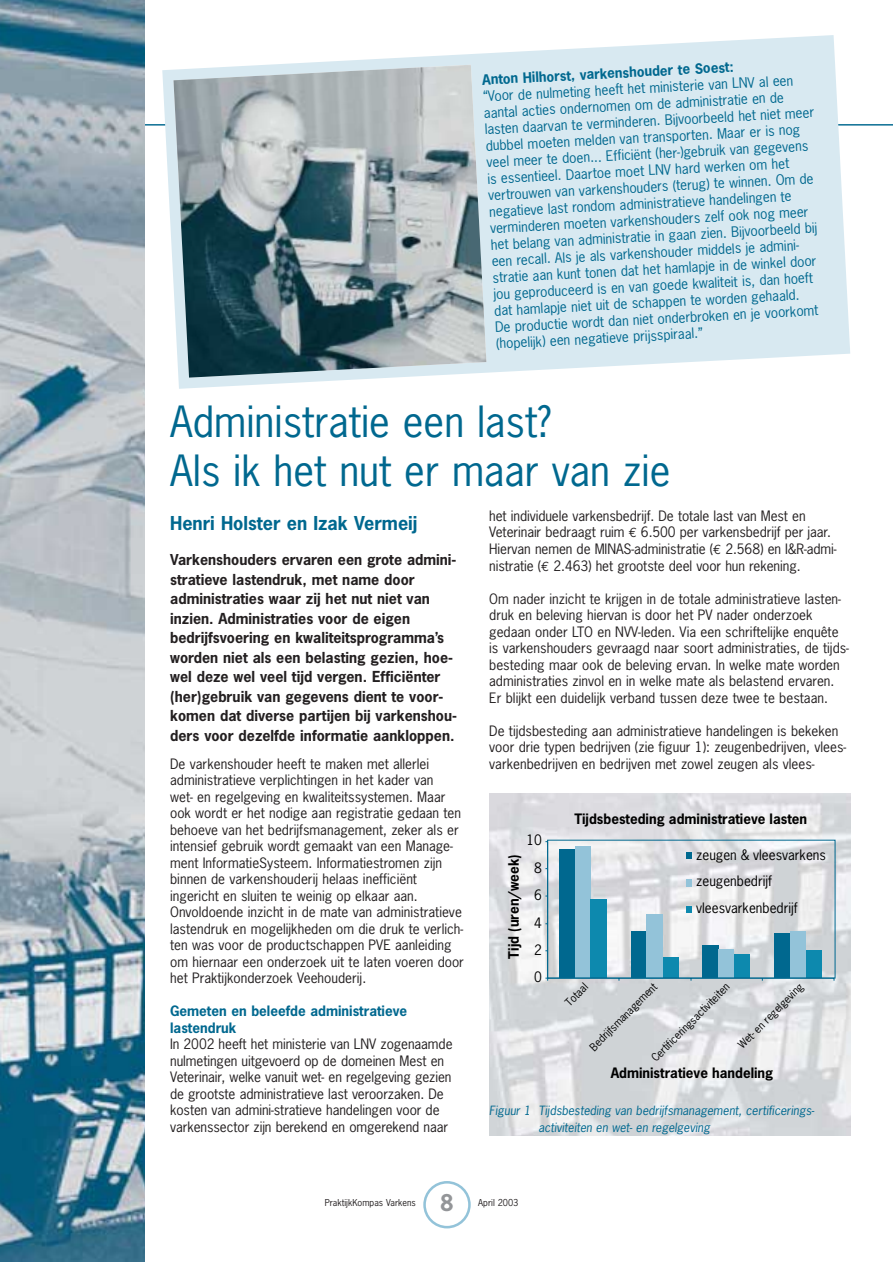
<style>
.page{position:relative;width:893px;height:1262px;background:#fff}
.page>*{position:absolute;margin:0;border:0;box-sizing:border-box;transform-origin:0 0}
.t1{font:40.5px/48.6px "News Gothic";color:#00688f}
.t2{font:700 21.75px "News Gothic";color:#939598}
.t3{font:700 18px "News Gothic";color:#00688f}
.t4{font:700 14.25px/19.5px "News Gothic";color:#231f20}
.t5{font:13.5px/16.5px "News Gothic";color:#231f20}
.t6{font:13.5px/16.5px "News Gothic";color:#00688f}
.t7{font:700 13.5px/16.5px "News Gothic";color:#00688f}
.t8{font:700 13.5px "News Gothic";color:#000}
.t9{font:13.5px/26.4px "News Gothic";color:#000}
.t10{font:12px/16.5px "News Gothic";color:#00688f}
.t11{font:10.5px "News Gothic";color:#000}
.t12{font:9px "News Gothic";color:#231f20}
.s1{font-family:"Euro Mono"}
</style>
<div class="page">
<img style="left:489px;top:793px;width:361px;height:342px">
<hr style="left:0;top:125px;width:892px;height:1px;background:#00688f">
<svg style="left:423px;top:1181px;width:47px;height:47px"></svg>
<hr style="left:0;top:124px;width:892px;height:1px;background:#00688f">
<img style="left:0;top:0;width:145px;height:1261px">
<svg style="left:162px;top:35px;width:688px;height:354px;fill:#d8e9f1"></svg>
<img style="left:173px;top:65px;width:313px;height:312px">
<div style="left:805px;top:950px;width:16px;height:28px;background:#0d89ae"></div>
<div style="left:559px;top:849px;width:16px;height:129px;background:#00688f"></div>
<div style="left:630px;top:931px;width:16px;height:47px;background:#00688f"></div>
<div style="left:702px;top:945px;width:16px;height:33px;background:#00688f"></div>
<div style="left:774px;top:933px;width:16px;height:45px;background:#00688f"></div>
<div style="left:575px;top:846px;width:15px;height:132px;background:#93c3d9"></div>
<div style="left:646px;top:914px;width:17px;height:64px;background:#93c3d9"></div>
<div style="left:718px;top:949px;width:16px;height:29px;background:#93c3d9"></div>
<div style="left:790px;top:931px;width:15px;height:47px;background:#93c3d9"></div>
<div style="left:590px;top:899px;width:16px;height:79px;background:#0d89ae"></div>
<div style="left:663px;top:957px;width:15px;height:21px;background:#0d89ae"></div>
<div style="left:734px;top:954px;width:16px;height:24px;background:#0d89ae"></div>
<hr style="left:547px;top:841px;width:1px;height:137px;background:#00688f">
<hr style="left:547px;top:977px;width:287px;height:1px;background:#00688f">
<div style="left:686px;top:851px;width:6px;height:7px;background:#00688f"></div>
<div style="left:686px;top:879px;width:6px;height:8px;background:#93c3d9"></div>
<div style="left:686px;top:905px;width:6px;height:7px;background:#0d89ae"></div>
<p class="t7" style="left:482px;top:73px;width:253px;rotate:-3deg">Anton Hilhorst, varkenshouder te Soest:</p>
<p class="t6" style="left:483px;top:89px;width:331px;rotate:-3deg">“Voor de nulmeting heeft het ministerie van LNV al een aantal acties ondernomen om de administratie en de lasten daarvan te verminderen. Bijvoorbeeld het niet meer dubbel moeten melden van transporten. Maar er is nog veel meer te doen... Efficiënt (her-)gebruik van gegevens is essentieel. Daartoe moet LNV hard werken om het vertrouwen van varkenshouders (terug) te winnen. Om de negatieve last rondom administratieve handelingen te verminderen moeten varkenshouders zelf ook nog meer het belang van administratie in gaan zien. Bijvoorbeeld bij een recall. Als je als varkenshouder middels je admini&shy;stratie aan kunt tonen dat het hamlapje in de winkel door jou geproduceerd is en van goede kwaliteit is, dan hoeft dat hamlapje niet uit de schappen te worden gehaald.<br>De productie wordt dan niet onderbroken en je voorkomt (hopelijk) een negatieve prijsspiraal.”</p>
<h1 class="t1" style="left:170px;top:401px;width:502px">Administratie een last?<br>Als ik het nut er maar van zie</h1>
<h3 class="t3" style="left:170px;top:516px;width:249px">Henri Holster en Izak Vermeij</h3>
<p class="t5" style="left:489px;top:509px;width:349px">het individuele varkensbedrijf. De totale last van Mest en Veterinair bedraagt ruim <span class="s1">€</span> 6.500 per varkensbedrijf per jaar.<br>Hiervan nemen de MINAS-administratie (<span class="s1">€</span> 2.568) en I&amp;R-admi&shy;nistratie (<span class="s1">€</span> 2.463) het grootste deel voor hun rekening.</p>
<p class="t5" style="left:489px;top:591px;width:361px">Om nader inzicht te krijgen in de totale administratieve lasten&shy;druk en beleving hiervan is door het PV nader onderzoek gedaan onder LTO en NVV-leden. Via een schriftelijke enquête is varkenshouders gevraagd naar soort administraties, de tijds&shy;besteding maar ook de beleving ervan. In welke mate worden administraties zinvol en in welke mate als belastend ervaren.<br>Er blijkt een duidelijk verband tussen deze twee te bestaan.</p>
<p class="t5" style="left:489px;top:723px;width:358px">De tijdsbesteding aan administratieve handelingen is bekeken voor drie typen bedrijven (zie figuur 1): zeugenbedrijven, vlees&shy;varkenbedrijven en bedrijven met zowel zeugen als vlees-</p>
<p class="t4" style="left:170px;top:551px;width:288px">Varkenshouders ervaren een grote admini&shy;stratieve lastendruk, met name door administraties waar zij het nut niet van inzien. Administraties voor de eigen bedrijfsvoering en kwaliteitsprogramma’s worden niet als een belasting gezien, hoe&shy;wel deze wel veel tijd vergen. Efficiënter (her)gebruik van gegevens dient te voor&shy;komen dat diverse partijen bij varkenshou&shy;ders voor dezelfde informatie aankloppen.</p>
<p class="t5" style="left:170px;top:756px;width:295px">De varkenshouder heeft te maken met allerlei administratieve verplichtingen in het kader van<br>wet- en regelgeving en kwaliteitssystemen. Maar ook wordt er het nodige aan registratie gedaan ten behoeve van het bedrijfsmanagement, zeker als er intensief gebruik wordt gemaakt van een Manage&shy;ment InformatieSysteem. Informatiestromen zijn binnen de varkenshouderij helaas inefficiënt ingericht en sluiten te weinig op elkaar aan.<br>Onvoldoende inzicht in de mate van administratieve lastendruk en mogelijkheden om die druk te verlich&shy;ten was voor de productschappen PVE aanleiding om hiernaar een onderzoek uit te laten voeren door het Praktijkonderzoek Veehouderij.</p>
<p class="t7" style="left:170px;top:1004px;width:238px">Gemeten en beleefde administratieve lastendruk</p>
<p class="t5" style="left:170px;top:1037px;width:284px">In 2002 heeft het ministerie van LNV zogenaamde nulmetingen uitgevoerd op de domeinen Mest en Veterinair, welke vanuit wet- en regelgeving gezien de grootste administratieve last veroorzaken. De kosten van admini-stratieve handelingen voor de varkenssector zijn berekend en omgerekend naar</p>
<p class="t8" style="left:574px;top:813px;width:234px">Tijdsbesteding administratieve lasten</p>
<p class="t9" style="left:526px;top:828px;width:17px">10</p>
<p class="t8" style="left:508px;top:958px;width:106px;rotate:-90deg">Tijd (uren/week)</p>
<p class="t9" style="left:696px;top:842px;width:131px">zeugen &amp; vleesvarkens zeugenbedrijf vleesvarkenbedrijf</p>
<p class="t9" style="left:534px;top:855px;width:9px">8</p>
<p class="t9" style="left:534px;top:882px;width:9px">6</p>
<p class="t9" style="left:534px;top:910px;width:9px">4</p>
<p class="t9" style="left:534px;top:937px;width:9px">2</p>
<p class="t9" style="left:534px;top:965px;width:9px">0</p>
<p class="t11" style="left:564px;top:1001px;width:28px;rotate:-45deg">Totaal</p>
<p class="t11" style="left:588px;top:1045px;width:92px;rotate:-45deg">Bedrijfsmanagement</p>
<p class="t11" style="left:650px;top:1056px;width:107px;rotate:-45deg">Certificeringsactiviteiten</p>
<p class="t11" style="left:737px;top:1043px;width:88px;rotate:-45deg">Wet- en regelgeving</p>
<p class="t8" style="left:610px;top:1067px;width:164px">Administratieve handeling</p>
<p class="t10" style="left:538px;top:1103px;width:278px;text-indent:-49px">Figuur 1 Tijdsbesteding van bedrijfsmanagement, certificerings&shy;activiteiten en wet- en regelgeving</p>
<h2 class="t2" style="left:440px;top:1194px;width:15px">8</h2>
<p class="t12" style="left:325px;top:1199px;width:92px">PraktijkKompas Varkens</p>
<p class="t12" style="left:478px;top:1199px;width:42px">April 2003</p>
</div>
